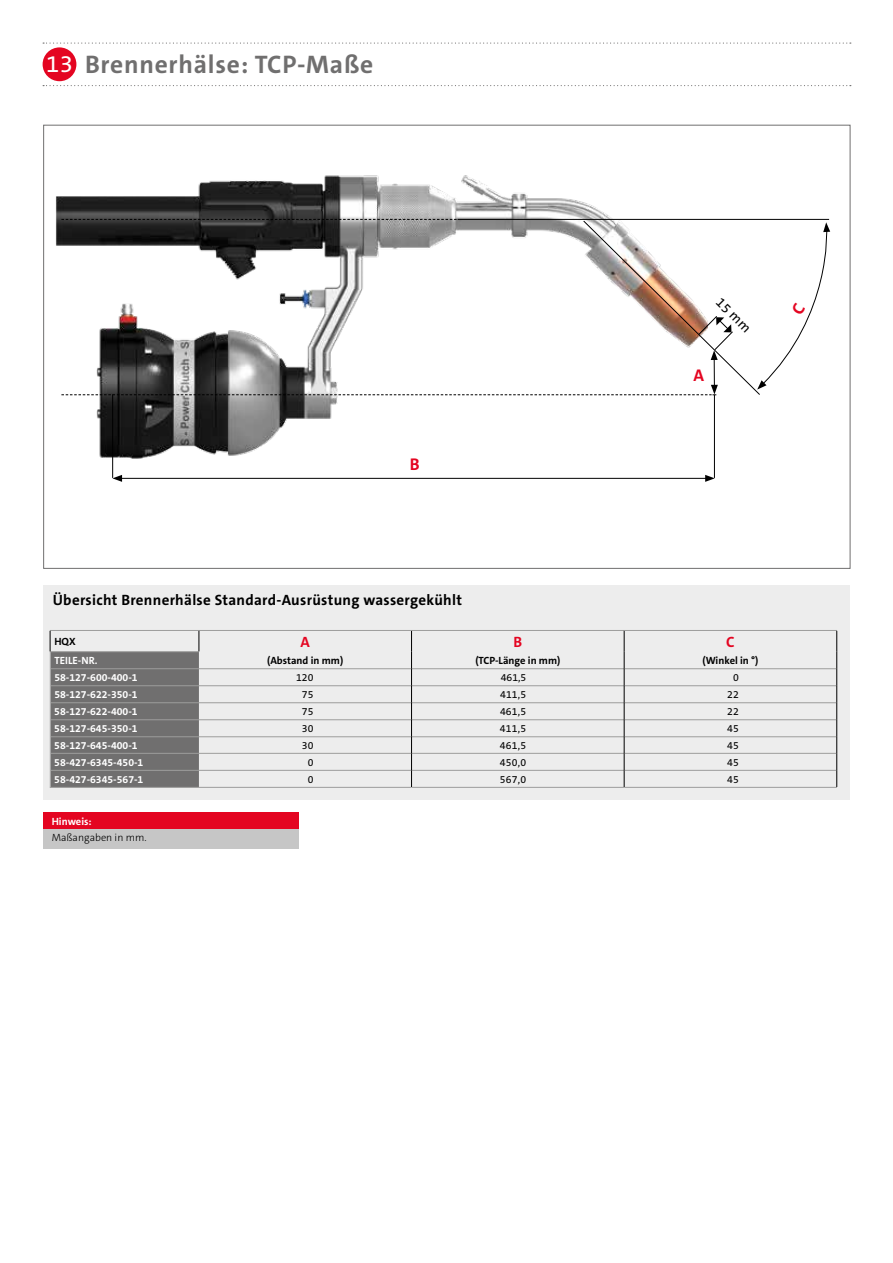
<style>
.page{position:relative;width:893px;height:1263px;background:#fff}
.page>*{position:absolute;margin:0;border:0;box-sizing:border-box;transform-origin:0 0}
.t1{font:700 25.5px "The Sans C5";letter-spacing:.03em;color:#706f6f}
.t2{font:700 16.95px "The Sans C5";color:#e40521}
.t3{font:700 15px "The Sans C5";letter-spacing:.02em;color:#000}
.t4{font:700 15px "The Sans C5";color:#e40521}
.t5{font:13.65px "The Sans C5";color:#000}
.t6{font:700 10.5px "The Sans C5";color:#fff}
.t7{font:10.5px "The Sans C5";letter-spacing:.02em;color:#000}
.t8{font:700 10.5px "The Sans C5";color:#000}
.t9{font:300 10.5px "The Sans C5";color:#000}
.s1{font-weight:400;font-size:24px;color:#fff}
</style>
<div class="page">
<svg style="left:43px;top:43px;width:808px;height:1px"></svg>
<svg style="left:43px;top:85px;width:808px;height:1px"></svg>
<div style="left:43px;top:47px;width:33px;height:34px;background:#e40521;border-radius:50%"></div>
<img style="left:56px;top:175px;width:652px;height:286px">
<hr style="left:120px;top:478px;width:587px;height:1px;background:#000">
<svg style="left:705px;top:475px;width:10px;height:7px"></svg>
<svg style="left:112px;top:475px;width:10px;height:7px"></svg>
<hr style="left:714px;top:395px;width:1px;height:83px;background:#000">
<hr style="left:112px;top:394px;width:1px;height:84px;background:#000">
<div style="left:43px;top:585px;width:807px;height:215px;background:#ededed"></div>
<div style="left:43px;top:812px;width:255px;height:17px;background:#e40521"></div>
<div style="left:43px;top:829px;width:255px;height:19px;background:#c6c6c6"></div>
<hr style="left:50px;top:630px;width:149px;height:1px;background:#9d9d9c">
<hr style="left:199px;top:630px;width:213px;height:1px;background:#9d9d9c">
<hr style="left:412px;top:630px;width:212px;height:1px;background:#9d9d9c">
<hr style="left:624px;top:630px;width:213px;height:1px;background:#9d9d9c">
<hr style="left:199px;top:668px;width:212px;height:1px;background:#9d9d9c">
<hr style="left:412px;top:668px;width:212px;height:1px;background:#9d9d9c">
<hr style="left:624px;top:668px;width:213px;height:1px;background:#9d9d9c">
<hr style="left:199px;top:685px;width:212px;height:1px;background:#9d9d9c">
<hr style="left:412px;top:685px;width:212px;height:1px;background:#9d9d9c">
<hr style="left:624px;top:685px;width:213px;height:1px;background:#9d9d9c">
<hr style="left:199px;top:702px;width:212px;height:1px;background:#9d9d9c">
<hr style="left:412px;top:702px;width:212px;height:1px;background:#9d9d9c">
<hr style="left:624px;top:702px;width:213px;height:1px;background:#9d9d9c">
<hr style="left:199px;top:719px;width:212px;height:1px;background:#9d9d9c">
<hr style="left:412px;top:719px;width:212px;height:1px;background:#9d9d9c">
<hr style="left:624px;top:719px;width:213px;height:1px;background:#9d9d9c">
<hr style="left:199px;top:736px;width:212px;height:1px;background:#9d9d9c">
<hr style="left:412px;top:736px;width:212px;height:1px;background:#9d9d9c">
<hr style="left:624px;top:736px;width:213px;height:1px;background:#9d9d9c">
<hr style="left:199px;top:753px;width:212px;height:1px;background:#9d9d9c">
<hr style="left:412px;top:753px;width:212px;height:1px;background:#9d9d9c">
<hr style="left:624px;top:753px;width:213px;height:1px;background:#9d9d9c">
<hr style="left:199px;top:770px;width:212px;height:1px;background:#9d9d9c">
<hr style="left:412px;top:770px;width:212px;height:1px;background:#9d9d9c">
<hr style="left:624px;top:770px;width:213px;height:1px;background:#9d9d9c">
<hr style="left:50px;top:787px;width:149px;height:1px;background:#9d9d9c">
<hr style="left:199px;top:787px;width:213px;height:1px;background:#9d9d9c">
<hr style="left:412px;top:787px;width:212px;height:1px;background:#9d9d9c">
<hr style="left:624px;top:787px;width:213px;height:1px;background:#9d9d9c">
<svg style="left:411px;top:631px;width:1px;height:156px"></svg>
<svg style="left:624px;top:631px;width:1px;height:156px"></svg>
<svg style="left:836px;top:631px;width:1px;height:156px"></svg>
<svg style="left:50px;top:631px;width:150px;height:156px;background:#838282"></svg>
<svg style="left:61px;top:219px;width:770px;height:177px"></svg>
<h1 class="t1" style="left:46px;top:48px;width:329px"><span class="s1">13</span> Brennerhälse: TCP-Maße</h1>
<h2 class="t2" style="left:410px;top:453px;width:11px">B</h2>
<h3 class="t3" style="left:53px;top:590px;width:411px">Übersicht Brennerhälse Standard-Ausrüstung wassergekühlt</h3>
<h3 class="t5" style="left:725px;top:294px;width:44px;rotate:45deg">15 mm</h3>
<h2 class="t2" style="left:693px;top:364px;width:12px">A</h2>
<p class="t8" style="left:54px;top:635px;width:23px">HQX</p>
<h3 class="t4" style="left:301px;top:632px;width:11px">A</h3>
<h3 class="t4" style="left:513px;top:632px;width:10px">B</h3>
<h3 class="t4" style="left:726px;top:632px;width:10px">C</h3>
<p class="t6" style="left:54px;top:654px;width:45px">TEILE-NR.</p>
<p class="t8" style="left:267px;top:654px;width:78px">(Abstand in mm)</p>
<p class="t8" style="left:475px;top:654px;width:87px">(TCP-Länge in mm)</p>
<p class="t8" style="left:702px;top:654px;width:58px">(Winkel in °)</p>
<p class="t6" style="left:54px;top:671px;width:85px">58-127-600-400-1</p>
<p class="t7" style="left:296px;top:671px;width:19px">120</p>
<p class="t7" style="left:501px;top:671px;width:27px">461,5</p>
<p class="t7" style="left:733px;top:671px;width:7px">0</p>
<p class="t6" style="left:54px;top:688px;width:85px">58-127-622-350-1</p>
<p class="t7" style="left:302px;top:688px;width:13px">75</p>
<p class="t7" style="left:500px;top:688px;width:28px">411,5</p>
<p class="t7" style="left:727px;top:688px;width:13px">22</p>
<p class="t6" style="left:54px;top:705px;width:85px">58-127-622-400-1</p>
<p class="t7" style="left:302px;top:705px;width:13px">75</p>
<p class="t7" style="left:500px;top:705px;width:28px">461,5</p>
<p class="t7" style="left:727px;top:705px;width:13px">22</p>
<p class="t6" style="left:54px;top:722px;width:85px">58-127-645-350-1</p>
<p class="t7" style="left:302px;top:722px;width:13px">30</p>
<p class="t7" style="left:500px;top:722px;width:28px">411,5</p>
<p class="t7" style="left:727px;top:722px;width:13px">45</p>
<p class="t6" style="left:54px;top:739px;width:85px">58-127-645-400-1</p>
<p class="t7" style="left:302px;top:739px;width:13px">30</p>
<p class="t7" style="left:500px;top:739px;width:28px">461,5</p>
<p class="t7" style="left:727px;top:739px;width:13px">45</p>
<p class="t6" style="left:54px;top:755px;width:91px">58-427-6345-450-1</p>
<p class="t7" style="left:308px;top:755px;width:7px">0</p>
<p class="t7" style="left:500px;top:755px;width:28px">450,0</p>
<p class="t7" style="left:727px;top:755px;width:13px">45</p>
<p class="t6" style="left:54px;top:772px;width:91px">58-427-6345-567-1</p>
<p class="t7" style="left:308px;top:772px;width:7px">0</p>
<p class="t7" style="left:500px;top:772px;width:28px">567,0</p>
<p class="t7" style="left:727px;top:772px;width:13px">45</p>
<p class="t6" style="left:52px;top:814px;width:41px">Hinweis:</p>
<p class="t9" style="left:52px;top:831px;width:96px">Maßangaben in mm.</p>
</div>
